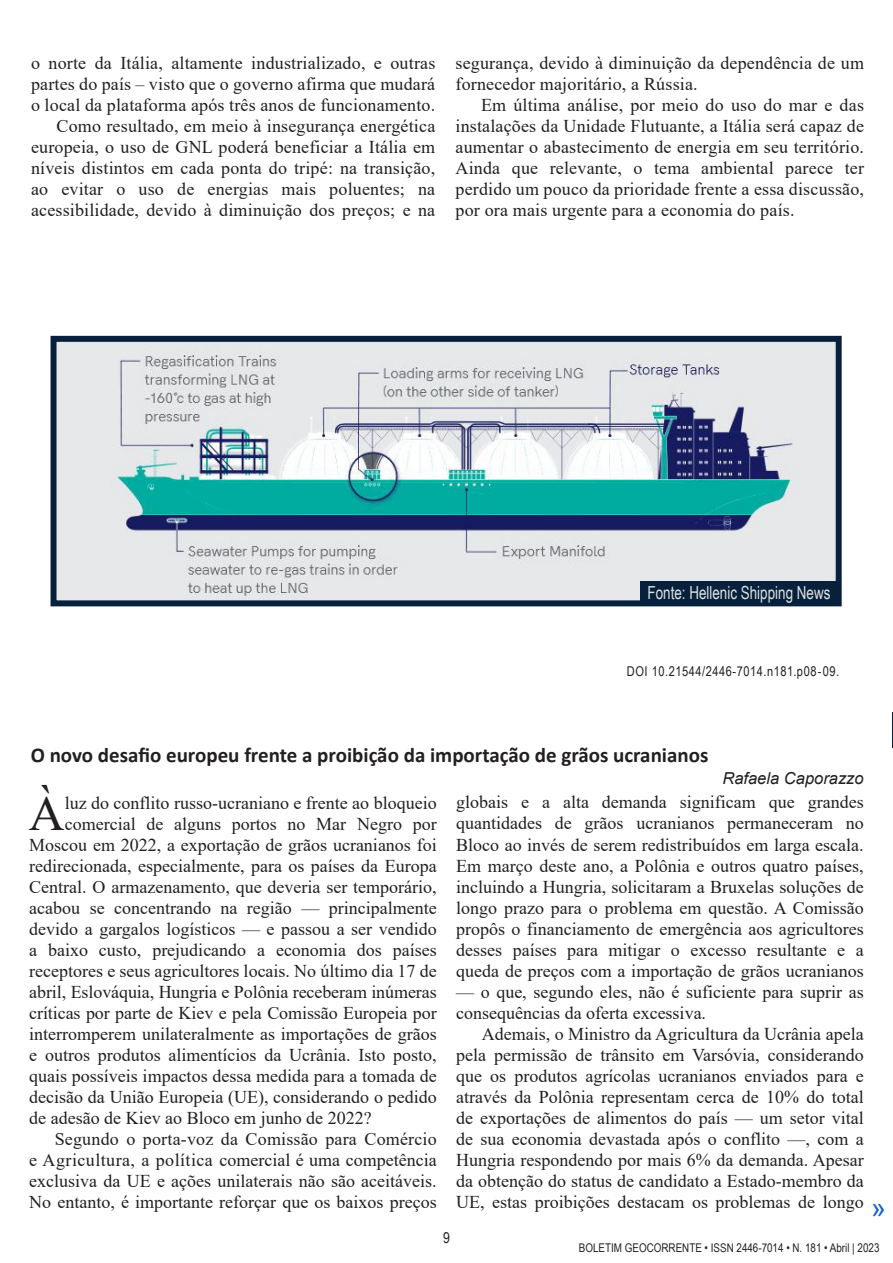
<style>
.page{position:relative;width:893px;height:1263px;background:#fff}
.page>*{position:absolute;margin:0;border:0;box-sizing:border-box;transform-origin:0 0}
.INÍCIO_DO_TEXTO{font:49.65px "Times New Roman";color:#231f20}
.FORMATAÇÃO_TEXTO{font:27px "Arial";color:#1660cd}
.TÍTULO{font:700 21px "Calibri";color:#231f20}
.FORMATAÇÃO_TEXTO-2{font:18px/21px "Times New Roman";letter-spacing:.005em;color:#231f20;text-align:justify}
.INÍCIO_DO_TEXTO-2{font:18px "Times New Roman";color:#231f20}
.t1{font:18px "Arial Narrow";color:#e0e1e3;scale:.91 1}
.NOME_DO_PESQUISADOR{font:italic 16.5px "Arial";color:#231f20}
.t2{font:15px "Arial Narrow";color:#231f20}
.NOME_DO_PESQUISADOR-2{font:13.5px "Arial Narrow";letter-spacing:.04em;color:#231f20}
.t3{font:12px "Arial Narrow";color:#231f20}
</style>
<div class="page">
<img style="left:58px;top:343px;width:777px;height:256px">
<div style="left:51px;top:336px;width:791px;height:270px;border:6px solid #07213c"></div>
<div style="left:640px;top:581px;width:198px;height:23px;background:#07213c"></div>
<hr style="left:892px;top:712px;width:1px;height:36px;background:#07213c">
<p class="FORMATAÇÃO_TEXTO-2" style="left:31px;top:52px;width:406px">o norte da Itália, altamente industrializado, e outras partes do país – visto que o governo afirma que mudará o local da plataforma após três anos de funcionamento.</p>
<p class="FORMATAÇÃO_TEXTO-2" style="left:31px;top:115px;width:406px;text-indent:25px">Como resultado, em meio à insegurança energética europeia, o uso de GNL poderá beneficiar a Itália em níveis distintos em cada ponta do tripé: na transição, ao evitar o uso de energias mais poluentes; na acessibilidade, devido à diminuição dos preços; e na</p>
<p class="FORMATAÇÃO_TEXTO-2" style="left:455px;top:52px;width:410px">segurança, devido à diminuição da dependência de um fornecedor majoritário, a Rússia.</p>
<p class="FORMATAÇÃO_TEXTO-2" style="left:455px;top:94px;width:410px;text-indent:26px">Em última análise, por meio do uso do mar e das instalações da Unidade Flutuante, a Itália será capaz de aumentar o abastecimento de energia em seu território.<br>Ainda que relevante, o tema ambiental parece ter perdido um pouco da prioridade frente a essa discussão, por ora mais urgente para a economia do país.</p>
<p class="t1" style="left:647px;top:579px;width:202px">Fonte: Hellenic Shipping News</p>
<p class="NOME_DO_PESQUISADOR-2" style="left:627px;top:661px;width:214px">DOI 10.21544/2446-7014.n181.p08-09.</p>
<p class="TÍTULO" style="left:31px;top:740px;width:679px">O novo desafio europeu frente a proibição da importação de grãos ucranianos</p>
<p class="INÍCIO_DO_TEXTO" style="left:29px;top:778px;width:37px">À</p>
<p class="INÍCIO_DO_TEXTO-2" style="left:65px;top:790px;width:373px">luz do conflito russo-ucraniano e frente ao bloqueio</p>
<p class="INÍCIO_DO_TEXTO-2" style="left:65px;top:811px;width:373px">comercial de alguns portos no Mar Negro por</p>
<p class="INÍCIO_DO_TEXTO-2" style="left:29px;top:832px;width:409px">Moscou em 2022, a exportação de grãos ucranianos foi</p>
<p class="INÍCIO_DO_TEXTO-2" style="left:29px;top:853px;width:409px">redirecionada, especialmente, para os países da Europa</p>
<p class="INÍCIO_DO_TEXTO-2" style="left:29px;top:874px;width:409px">Central. O armazenamento, que deveria ser temporário,</p>
<p class="INÍCIO_DO_TEXTO-2" style="left:29px;top:895px;width:409px">acabou se concentrando na região — principalmente</p>
<p class="INÍCIO_DO_TEXTO-2" style="left:29px;top:916px;width:409px">devido a gargalos logísticos — e passou a ser vendido</p>
<p class="INÍCIO_DO_TEXTO-2" style="left:29px;top:937px;width:409px">a baixo custo, prejudicando a economia dos países</p>
<p class="INÍCIO_DO_TEXTO-2" style="left:29px;top:958px;width:409px">receptores e seus agricultores locais. No último dia 17 de</p>
<p class="INÍCIO_DO_TEXTO-2" style="left:29px;top:979px;width:409px">abril, Eslováquia, Hungria e Polônia receberam inúmeras</p>
<p class="INÍCIO_DO_TEXTO-2" style="left:29px;top:1000px;width:409px">críticas por parte de Kiev e pela Comissão Europeia por</p>
<p class="INÍCIO_DO_TEXTO-2" style="left:29px;top:1021px;width:409px">interromperem unilateralmente as importações de grãos</p>
<p class="INÍCIO_DO_TEXTO-2" style="left:29px;top:1042px;width:409px">e outros produtos alimentícios da Ucrânia. Isto posto,</p>
<p class="INÍCIO_DO_TEXTO-2" style="left:29px;top:1063px;width:409px">quais possíveis impactos dessa medida para a tomada de</p>
<p class="INÍCIO_DO_TEXTO-2" style="left:29px;top:1084px;width:409px">decisão da União Europeia (UE), considerando o pedido</p>
<p class="INÍCIO_DO_TEXTO-2" style="left:29px;top:1105px;width:344px">de adesão de Kiev ao Bloco em junho de 2022?</p>
<p class="FORMATAÇÃO_TEXTO-2" style="left:29px;top:1128px;width:409px;text-indent:26px">Segundo o porta-voz da Comissão para Comércio e Agricultura, a política comercial é uma competência exclusiva da UE e ações unilaterais não são aceitáveis.<br>No entanto, é importante reforçar que os baixos preços</p>
<p class="NOME_DO_PESQUISADOR" style="left:722px;top:767px;width:143px">Rafaela Caporazzo</p>
<p class="FORMATAÇÃO_TEXTO-2" style="left:456px;top:791px;width:409px">globais e a alta demanda significam que grandes quantidades de grãos ucranianos permaneceram no Bloco ao invés de serem redistribuídos em larga escala.<br>Em março deste ano, a Polônia e outros quatro países, incluindo a Hungria, solicitaram a Bruxelas soluções de longo prazo para o problema em questão. A Comissão propôs o financiamento de emergência aos agricultores desses países para mitigar o excesso resultante e a queda de preços com a importação de grãos ucranianos</p>
<p class="FORMATAÇÃO_TEXTO-2" style="left:456px;top:980px;width:409px">— o que, segundo eles, não é suficiente para suprir as consequências da oferta excessiva.</p>
<p class="FORMATAÇÃO_TEXTO-2" style="left:456px;top:1022px;width:409px;text-indent:26px">Ademais, o Ministro da Agricultura da Ucrânia apela pela permissão de trânsito em Varsóvia, considerando que os produtos agrícolas ucranianos enviados para e através da Polônia representam cerca de 10% do total de exportações de alimentos do país — um setor vital de sua economia devastada após o conflito —, com a Hungria respondendo por mais 6% da demanda. Apesar da obtenção do status de candidato a Estado-membro da UE, estas proibições destacam os problemas de longo</p>
<p class="FORMATAÇÃO_TEXTO" style="left:871px;top:1188px;width:17px">»</p>
<p class="t2" style="left:443px;top:1226px;width:8px">9</p>
<p class="t3" style="left:579px;top:1239px;width:302px">BOLETIM GEOCORRENTE • ISSN 2446-7014 • N. 181 • Abril | 2023</p>
</div>
